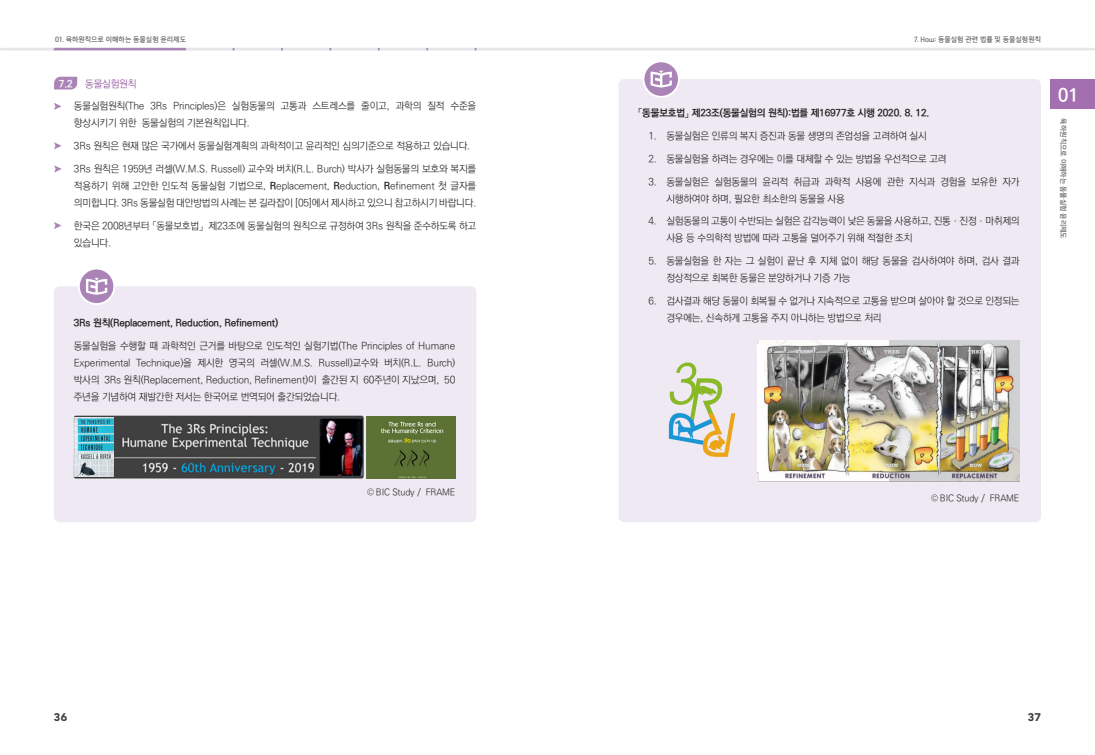
<style>
.page{position:relative;width:1095px;height:755px;background:#fff}
.page>*{position:absolute;margin:0;border:0;box-sizing:border-box;transform-origin:0 0}
.t1{font:18px "Ko Pub World Dotum PB";color:#fff}
.t2{font:900 11px "Avenir";color:#3e3e3f}
.t3{font:10px/17px "Ko Pub World Dotum PL";letter-spacing:-.02em;color:#231f20}
.t4{font:10px "Ko Pub World Dotum PB";letter-spacing:-.02em;color:#231f20}
.t5{font:10px "Ko Pub World Dotum PL";letter-spacing:-.02em;color:#8d4c9d}
.t6{font:10px "Ko Pub World Dotum PB";color:#fff}
.t7{font:9px "Ko Pub World Dotum PL";letter-spacing:-.02em;color:#231f20}
.top_r_number{font:7px "Infinity Sans";color:#57585a}
.s1{font-family:"Ko Pub World Dotum PB"}
</style>
<div class="page">
<div style="left:1050px;top:79px;width:44px;height:30px;background:#a36fb0"></div>
<hr style="left:9px;top:48px;width:1077px;height:2px;background:#e6e7e9">
<svg style="left:54px;top:48px;width:132px;height:2px"></svg>
<svg style="left:54px;top:77px;width:23px;height:12px"></svg>
<svg style="left:54px;top:103px;width:8px;height:7px"></svg>
<svg style="left:54px;top:142px;width:8px;height:7px"></svg>
<svg style="left:54px;top:222px;width:8px;height:7px"></svg>
<svg style="left:54px;top:165px;width:8px;height:7px"></svg>
<div style="left:618px;top:79px;width:422px;height:443px;background:#efe9f3;border-radius:6px"></div>
<svg style="left:643px;top:61px;width:35px;height:36px"></svg>
<div style="left:642px;top:60px;width:37px;height:38px;border:2px solid #fff;border-radius:50%"></div>
<svg style="left:650px;top:71px;width:21px;height:16px"></svg>
<img style="left:757px;top:340px;width:262px;height:141px">
<div style="left:54px;top:286px;width:422px;height:236px;background:#efe9f3;border-radius:6px"></div>
<svg style="left:79px;top:268px;width:35px;height:36px"></svg>
<div style="left:78px;top:267px;width:37px;height:38px;border:2px solid #fff;border-radius:50%"></div>
<svg style="left:86px;top:278px;width:21px;height:16px"></svg>
<img style="left:366px;top:416px;width:89px;height:62px">
<img style="left:74px;top:415px;width:289px;height:63px">
<svg style="left:668px;top:362px;width:67px;height:94px"></svg>
<img style="left:74px;top:417px;width:39px;height:59px">
<p class="top_r_number" style="left:55px;top:35px;width:132px">01. 육하원칙으로 이해하는 동물실험 윤리제도</p>
<p class="t5" style="left:85px;top:76px;width:53px">동물실험원칙</p>
<p class="t3" style="left:74px;top:98px;width:404px">동물실험원칙(The 3Rs Principles)은 실험동물의 고통과 스트레스를 줄이고, 과학의 질적 수준을 향상시키기 위한 동물실험의 기본원칙입니다.</p>
<p class="t3" style="left:74px;top:138px;width:398px">3Rs 원칙은 현재 많은 국가에서 동물실험계획의 과학적이고 윤리적인 심의기준으로 적용하고 있습니다.</p>
<p class="t3" style="left:74px;top:160px;width:404px;text-align:justify">3Rs 원칙은 1959년 러셀(W.M.S. Russell) 교수와 버치(R.L. Burch) 박사가 실험동물의 보호와 복지를 적용하기 위해 고안한 인도적 동물실험 기법으로, <span class="s1">R</span>eplacement, <span class="s1">R</span>eduction, <span class="s1">R</span>efinement 첫 글자를 의미합니다. 3Rs 동물실험 대안방법의 사례는 본 길라잡이 [05]에서 제시하고 있으니 참고하시기 바랍니다.</p>
<p class="t3" style="left:74px;top:217px;width:404px">한국은 2008년부터 「동물보호법」 제23조에 동물실험의 원칙으로 규정하여 3Rs 원칙을 준수하도록 하고 있습니다.</p>
<p class="t6" style="left:59px;top:76px;width:15px">7.2</p>
<p class="t4" style="left:74px;top:316px;width:206px">3Rs 원칙(Replacement, Reduction, Refinement)</p>
<p class="t3" style="left:74px;top:337px;width:383px;text-align:justify">동물실험을 수행할 때 과학적인 근거를 바탕으로 인도적인 실험기법(The Principles of Humane Experimental Technique)을 제시한 영국의 러셀(W.M.S. Russell)교수와 버치(R.L. Burch) 박사의 3Rs 원칙(Replacement, Reduction, Refinement)이 출간된 지 60주년이 지났으며, 50 주년을 기념하여 재발간한 저서는 한국어로 번역되어 출간되었습니다.</p>
<p class="t7" style="left:367px;top:486px;width:89px">© BIC Study / FRAME</p>
<p class="top_r_number" style="left:913px;top:35px;width:129px">7. How: 동물실험 관련 법률 및 동물실험원칙</p>
<p class="t4" style="left:638px;top:106px;width:293px">「동물보호법」 제23조(동물실험의 원칙):법률 제16977호 시행 2020. 8. 12.</p>
<p class="t3" style="left:648px;top:128px;width:280px">1. 동물실험은 인류의 복지 증진과 동물 생명의 존엄성을 고려하여 실시</p>
<p class="t3" style="left:648px;top:150px;width:300px">2. 동물실험을 하려는 경우에는 이를 대체할 수 있는 방법을 우선적으로 고려</p>
<p class="t3" style="left:666px;top:173px;width:355px;text-indent:-18px">3. 동물실험은 실험동물의 윤리적 취급과 과학적 사용에 관한 지식과 경험을 보유한 자가 시행하여야 하며, 필요한 최소한의 동물을 사용</p>
<p class="t3" style="left:666px;top:213px;width:355px;text-indent:-18px">4. 실험동물의 고통이 수반되는 실험은 감각능력이 낮은 동물을 사용하고, 진통ㆍ진정ㆍ마취제의 사용 등 수의학적 방법에 따라 고통을 덜어주기 위해 적절한 조치</p>
<p class="t3" style="left:666px;top:252px;width:355px;text-indent:-18px">5. 동물실험을 한 자는 그 실험이 끝난 후 지체 없이 해당 동물을 검사하여야 하며, 검사 결과 정상적으로 회복한 동물은 분양하거나 기증 가능</p>
<p class="t3" style="left:666px;top:292px;width:355px;text-indent:-18px">6. 검사결과 해당 동물이 회복될 수 없거나 지속적으로 고통을 받으며 살아야 할 것으로 인정되는 경우에는, 신속하게 고통을 주지 아니하는 방법으로 처리</p>
<h1 class="t1" style="left:1057px;top:82px;width:22px">01</h1>
<p class="top_r_number" style="left:1067px;top:118px;width:122px;rotate:90deg">육하원칙으로 이해하는 동물실험 윤리제도</p>
<p class="t7" style="left:931px;top:491px;width:89px">© BIC Study / FRAME</p>
<p class="t2" style="left:54px;top:709px;width:15px">36</p>
<p class="t2" style="left:1027px;top:709px;width:15px">37</p>
</div>
